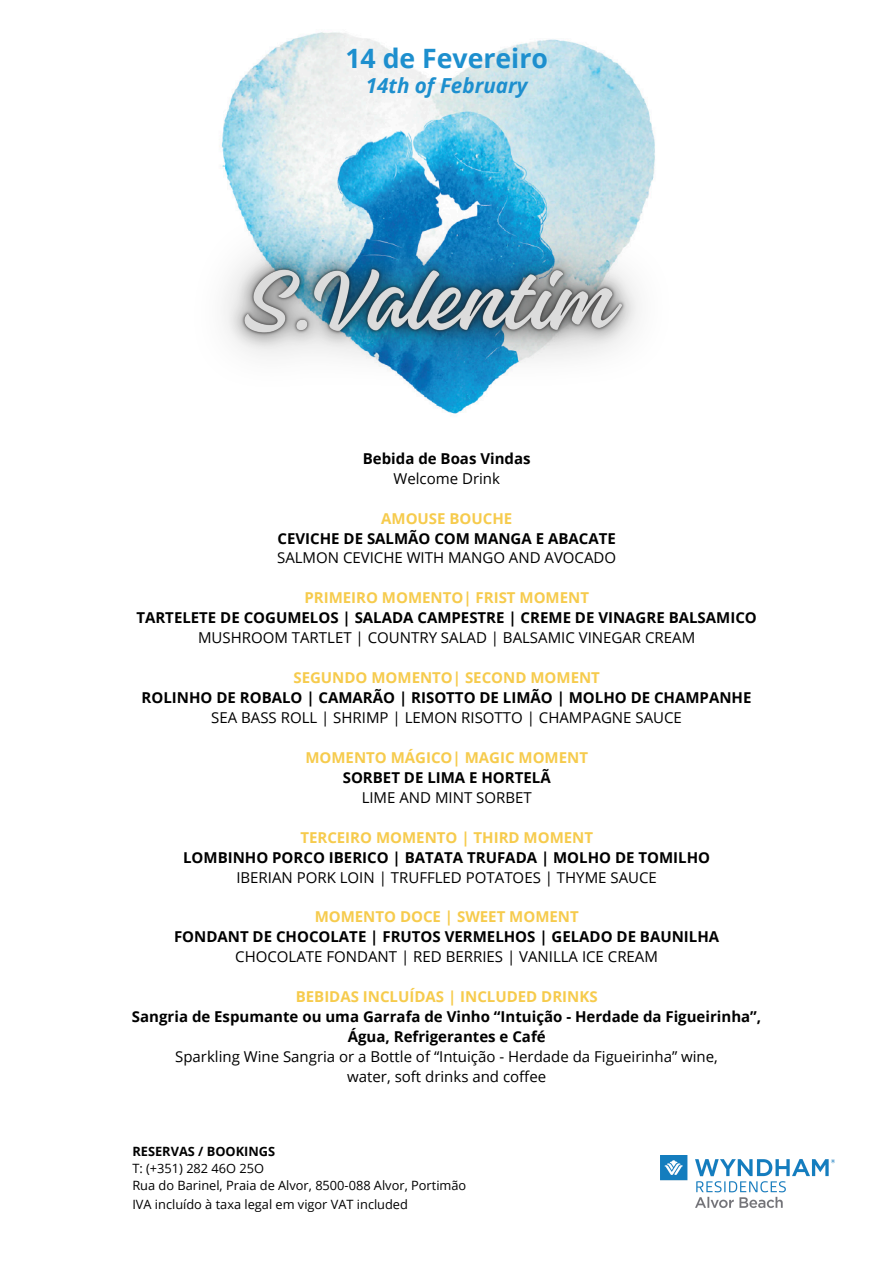
<style>
.page{position:relative;width:894px;height:1264px;background:#fff}
.page>*{position:absolute;margin:0;border:0;box-sizing:border-box;transform-origin:0 0}
.t1{font:700 26.7px "Open Sans";color:#1d8fce}
.t2{font:italic 700 20.7px "Open Sans";color:#1d8fce}
.t3{font:700 15px/20px "Open Sans";color:#000;text-align:center}
.t4{font:15px/20px "Open Sans";color:#000;text-align:center}
.t5{font:700 15px/20px "Open Sans";color:#f6cb4d;text-align:center}
.t6{font:12.75px "Open Sans";color:#000}
.t7{font:700 12.75px "Open Sans";color:#000}
.s1{font-weight:400}
.s2{font-weight:700;color:#f6cb4d}
.s3{font-weight:700}
.s4{color:#f6cb4d}
.s5{color:#000}
.s6{font-weight:400;color:#000}
</style>
<div class="page">
<img style="left:224px;top:32px;width:427px;height:91px">
<img style="left:219px;top:123px;width:436px;height:291px">
<img style="left:660px;top:1155px;width:173px;height:53px">
<p class="t1" style="left:345px;top:40px;width:204px">14 de Fevereiro</p>
<p class="t2" style="left:366px;top:71px;width:163px">14th of February</p>
<p class="t3" style="left:363px;top:448px;width:169px">Bebida de Boas Vindas<br><span class="s1">Welcome Drink</span></p>
<h2 class="t4" style="left:277px;top:508px;width:340px"><span class="s2">AMOUSE BOUCHE<br></span><span class="s3">CEVICHE DE SALMÃO COM MANGA E ABACATE<br></span>SALMON CEVICHE WITH MANGO AND AVOCADO</h2>
<h4 class="t3" style="left:136px;top:587px;width:621px"><span class="s4">PRIMEIRO MOMENTO| FRIST MOMENT<br></span>TARTELETE DE COGUMELOS | SALADA CAMPESTRE | CREME DE VINAGRE BALSAMICO<br><span class="s1">MUSHROOM TARTLET | COUNTRY SALAD | BALSAMIC VINEGAR CREAM</span></h4>
<h3 class="t3" style="left:142px;top:667px;width:611px"><span class="s4">SEGUNDO MOMENTO| SECOND MOMENT<br></span>ROLINHO DE ROBALO | CAMARÃO | RISOTTO DE LIMÃO | MOLHO DE CHAMPANHE<br><span class="s1">SEA BASS ROLL | SHRIMP | LEMON RISOTTO | CHAMPAGNE SAUCE</span></h3>
<h3 class="t5" style="left:305px;top:747px;width:284px">MOMENTO MÁGICO| MAGIC MOMENT<br><span class="s5">SORBET DE LIMA E HORTELÃ<br></span><span class="s6">LIME AND MINT SORBET</span></h3>
<h3 class="t3" style="left:183px;top:826px;width:528px"><span class="s4">TERCEIRO MOMENTO | THIRD MOMENT<br></span>LOMBINHO PORCO IBERICO | BATATA TRUFADA | MOLHO DE TOMILHO<br><span class="s1">IBERIAN PORK LOIN | TRUFFLED POTATOES | THYME SAUCE</span></h3>
<h3 class="t3" style="left:174px;top:906px;width:546px"><span class="s4">MOMENTO DOCE | SWEET MOMENT<br></span>FONDANT DE CHOCOLATE | FRUTOS VERMELHOS | GELADO DE BAUNILHA<br><span class="s1">CHOCOLATE FONDANT | RED BERRIES | VANILLA ICE CREAM</span></h3>
<h3 class="t3" style="left:132px;top:986px;width:630px"><span class="s4">BEBIDAS INCLUÍDAS | INCLUDED DRINKS<br></span>Sangria de Espumante ou uma Garrafa de Vinho “Intuição - Herdade da Figueirinha”, Água, Refrigerantes e Café<br><span class="s1">Sparkling Wine Sangria or a Bottle of “Intuição - Herdade da Figueirinha” wine,<br>water, soft drinks and coffee</span></h3>
<h4 class="t7" style="left:132px;top:1142px;width:144px">RESERVAS / BOOKINGS</h4>
<p class="t6" style="left:132px;top:1159px;width:133px">T: (+351) 282 46O 25O</p>
<p class="t6" style="left:132px;top:1176px;width:335px">Rua do Barinel, Praia de Alvor, 8500-088 Alvor, Portimão</p>
<h3 class="t6" style="left:132px;top:1194px;width:277px">IVA incluído à taxa legal em vigor VAT included</h3>
</div>
